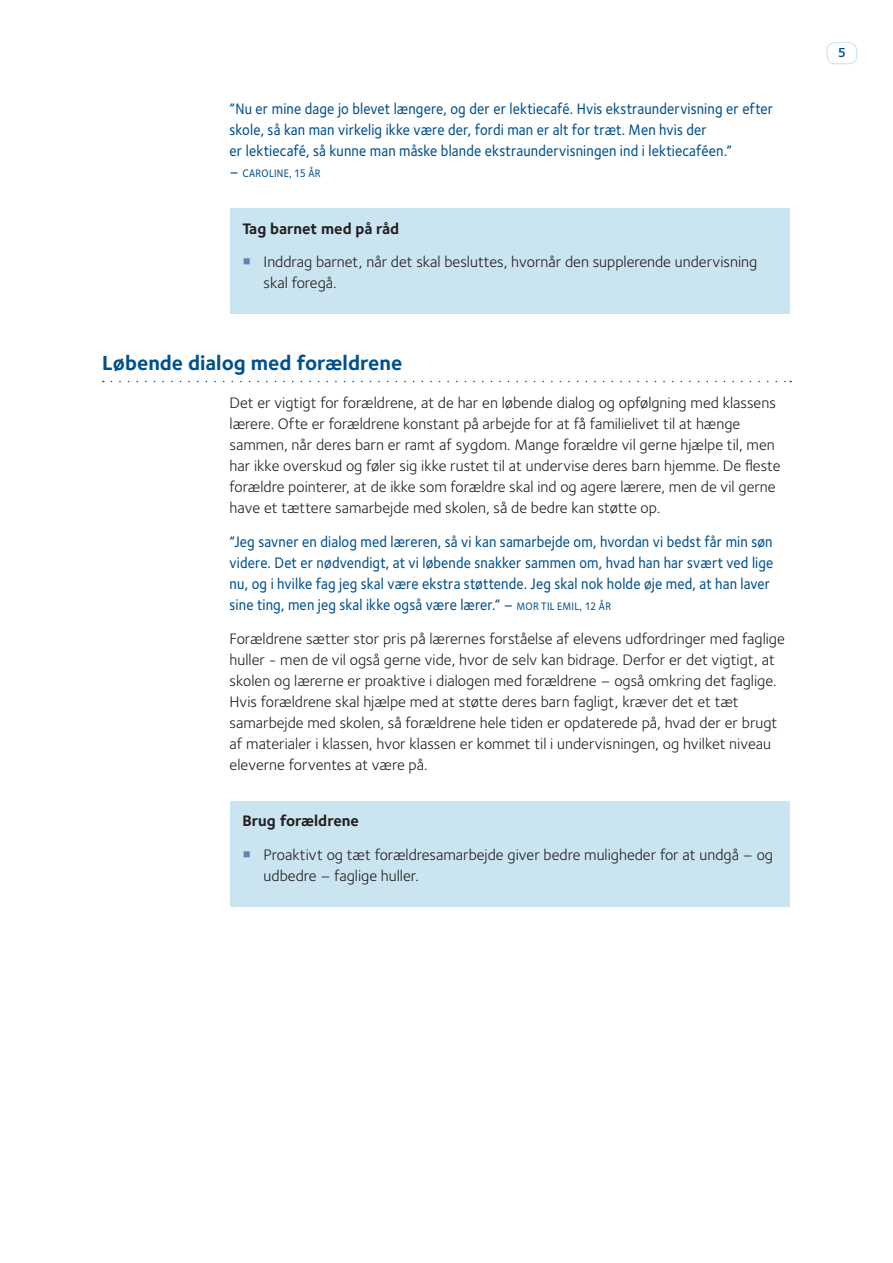
<style>
.page{position:relative;width:893px;height:1263px;background:#fff}
.page>*{position:absolute;margin:0;border:0;box-sizing:border-box;transform-origin:0 0}
.t1{font:700 21px "Foundry Sterling";color:#01508e}
.t2{font:15.75px/21px "Foundry Sterling";color:#231f20}
.t3{font:500 15.75px/21px "Foundry Sterling";letter-spacing:.01em;color:#01508e;scale:.9 1}
.t4{font:600 13.5px "Foundry Sterling";color:#01508e}
.t5{font:500 11.25px "Foundry Sterling";letter-spacing:.03em;color:#01508e;scale:.9 1}
.s1{font-size:15.75px}
.s2{font-weight:700}
.s3{font-family:"Ding One";color:#6e80b0}
.s4{font-size:11.25px}
</style>
<div class="page">
<div style="left:826px;top:42px;width:31px;height:22px;border:1px solid #cae4f0;border-radius:9px"></div>
<svg style="left:111px;top:381px;width:680px;height:1px"></svg>
<div style="left:230px;top:209px;width:559px;height:105px;background:#cae4f0"></div>
<div style="left:230px;top:801px;width:559px;height:105px;background:#cae4f0"></div>
<p class="t3" style="left:230px;top:98px;width:606px">”Nu er mine dage jo blevet længere, og der er lektiecafé. Hvis ekstraundervisning er efter skole, så kan man virkelig ikke være der, fordi man er alt for træt. Men hvis der<br>er lektiecafé, så kunne man måske blande ekstraundervisningen ind i lektiecaféen.”</p>
<p class="t5" style="left:230px;top:167px;width:103px"><span class="s1">–</span> CAROLINE, 15 ÅR</p>
<p class="t2" style="left:242px;top:211px;width:516px;line-height:33.8px"><span class="s2">Tag barnet med på råd<br></span><span class="s3">§</span> Inddrag barnet, når det skal besluttes, hvornår den supplerende undervisning</p>
<p class="t2" style="left:264px;top:272px;width:74px">skal foregå.</p>
<h1 class="t1" style="left:102px;top:350px;width:302px">Løbende dialog med forældrene</h1>
<p class="t2" style="left:230px;top:392px;width:552px">Det er vigtigt for forældrene, at de har en løbende dialog og opfølgning med klassens lærere. Ofte er forældrene konstant på arbejde for at få familielivet til at hænge sammen, når deres barn er ramt af sygdom. Mange forældre vil gerne hjælpe til, men har ikke overskud og føler sig ikke rustet til at undervise deres barn hjemme. De fleste forældre pointerer, at de ikke som forældre skal ind og agere lærere, men de vil gerne have et tættere samarbejde med skolen, så de bedre kan støtte op.</p>
<p class="t3" style="left:230px;top:531px;width:606px">”Jeg savner en dialog med læreren, så vi kan samarbejde om, hvordan vi bedst får min søn videre. Det er nødvendigt, at vi løbende snakker sammen om, hvad han har svært ved lige nu, og i hvilke fag jeg skal være ekstra støttende. Jeg skal nok holde øje med, at han laver sine ting, men jeg skal ikke også være lærer.” – <span class="s4">MOR TIL EMIL, 12 ÅR</span></p>
<p class="t2" style="left:230px;top:628px;width:557px">Forældrene sætter stor pris på lærernes forståelse af elevens udfordringer med faglige huller - men de vil også gerne vide, hvor de selv kan bidrage. Derfor er det vigtigt, at skolen og lærerne er proaktive i dialogen med forældrene – også omkring det faglige.<br>Hvis forældrene skal hjælpe med at støtte deres barn fagligt, kræver det et tæt samarbejde med skolen, så forældrene hele tiden er opdaterede på, hvad der er brugt af materialer i klassen, hvor klassen er kommet til i undervisningen, og hvilket niveau eleverne forventes at være på.</p>
<p class="t2" style="left:242px;top:804px;width:532px;line-height:33.8px"><span class="s2">Brug forældrene<br></span><span class="s3">§</span> Proaktivt og tæt forældresamarbejde giver bedre muligheder for at undgå – og</p>
<p class="t2" style="left:264px;top:865px;width:157px">udbedre – faglige huller.</p>
<p class="t4" style="left:838px;top:45px;width:10px">5</p>
</div>
